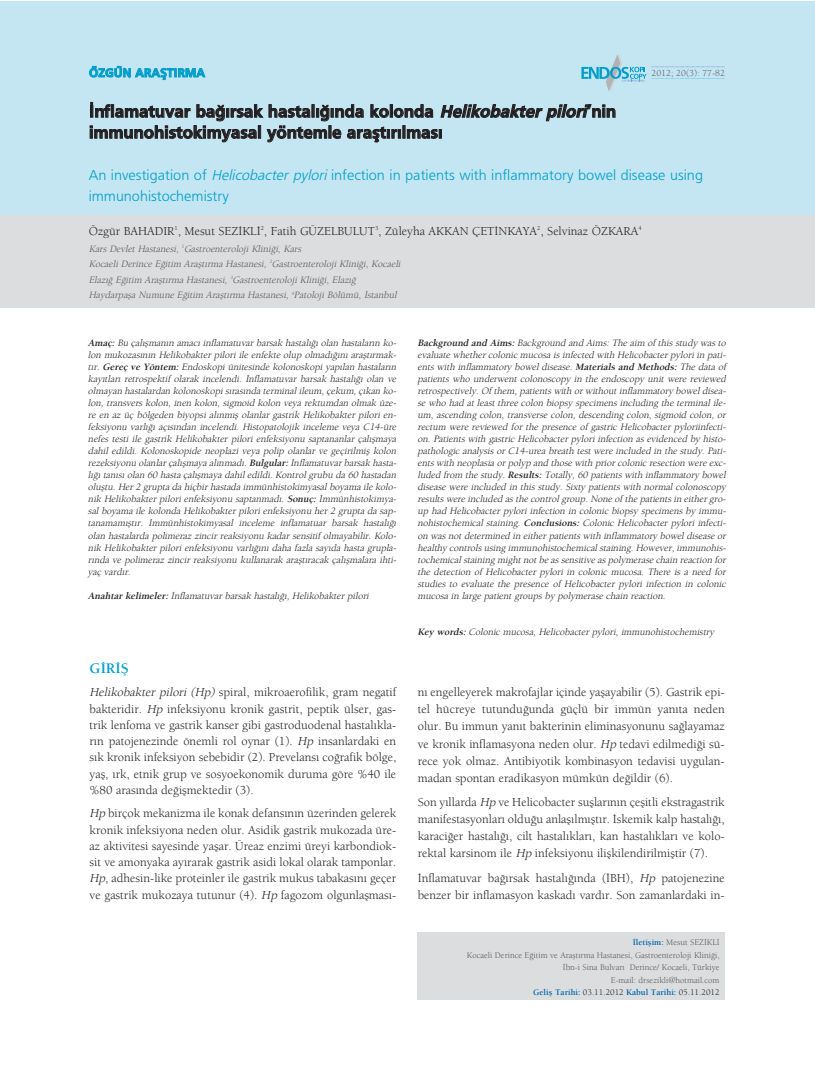
<style>
.page{position:relative;width:815px;height:1081px;background:#fff}
.page>*{position:absolute;margin:0;border:0;box-sizing:border-box;transform-origin:0 0}
.t1{font:700 17.5px/21px "Fruga San";color:#231f20}
.t2{font:15px/20.8px "Frugal Sans";color:#009eca}
.t3{font:700 15px "Berkeley";color:#009eca}
.t4{font:12.5px/16.2px "Berkeley";color:#231f20;text-align:justify}
.t5{font:700 12.5px "Fruga San";color:#009eca}
.t6{font:italic 10px/12px "Berkeley";color:#231f20;text-align:justify}
.t7{font:italic 10px/15.5px "Berkeley";color:#57585a}
.t8{font:9.5px "Berkeley";color:#636366}
.t9{font:8.75px/12.5px "Berkeley";color:#57585a;text-align:right}
.s1{font-style:italic}
.s2{font-weight:700}
.s3{font-weight:700;color:#0067aa}
.s4{color:#231f20}
</style>
<div class="page">
<div style="left:0;top:1px;width:814px;height:224px;background:#c4e6f2"></div>
<div style="left:0;top:215px;width:814px;height:93px;background:#dcdddf"></div>
<svg style="left:581px;top:54px;width:144px;height:37px"></svg>
<div style="left:418px;top:932px;width:307px;height:68px;background:#dcdddf"></div>
<p class="t5" style="left:89px;top:68px;width:118px">ÖZGÜN ARAfiTIRMA</p>
<p class="t8" style="left:651px;top:69px;width:75px">2012; 20(3): 77-82</p>
<h1 class="t1" style="left:89px;top:102px;width:529px">‹nflamatuvar ba¤›rsak hastal›¤›nda kolonda <span class="s1">Helikobakter pilori</span>’nin immunohistokimyasal yöntemle araflt›r›lmas›</h1>
<h2 class="t2" style="left:89px;top:166px;width:616px">An investigation of <span class="s1">Helicobacter pylori</span>infection in patients with inflammatory bowel disease using immunohistochemistry</h2>
<p class="t4" style="left:89px;top:224px;width:554px">Özgür BAHADIR<sup>1</sup>, Mesut SEZ‹KL‹<sup>2</sup>, Fatih GÜZELBULUT<sup>3</sup>, Züleyha AKKAN ÇET‹NKAYA<sup>2</sup>, Selvinaz ÖZKARA<sup>4</sup></p>
<p class="t7" style="left:89px;top:242px;width:315px">Kars Devlet Hastanesi, <sup>1</sup>Gastroenteroloj i Klini¤i, Kars<br>Kocaeli Derince E¤itim Araflt›rma Hastanesi, <sup>2</sup>Gastroenteroloj i Klini¤i, Kocaeli Elaz›¤ E¤itim Araflt›rma Hastanesi, <sup>3</sup>Gastroenteroloj i Klini¤i, Elaz›¤ Haydarpafla Numune E¤itim Araflt›rma Hastanesi, <sup>4</sup>Patoloj i Bölümü, ‹stanbul</p>
<p class="t6" style="left:88px;top:338px;width:312px"><span class="s2">Amaç:</span> Bu çal›flman›n amac› inflamatuvar barsak hastal›¤› olan hastalar›n ko&shy;lon mukozas›n›n Helikobakter pilori ile enfekte olup olmad›¤›n› araflt›rmak&shy;t›r. <span class="s2">Gereç ve Yöntem:</span> Endoskopi ünitesinde kolonoskopi yap›lan hastalar›n kay›tlar› retrospektif olarak incelendi. ‹nflamatuvar barsak hastal›¤› olan ve olmayan hastalardan kolonoskopis›ras›nda terminalileum,çekum,ç›kan ko&shy;lon, transvers kolon, inen kolon, sigmoid kolon veya rektumdan olmak üze&shy;re en az üç bölgeden biyopsi al›nm›fl olanlar gastrik Helikobakter pilori en&shy;feksiyonu varl›¤› aç›s›ndan incelendi. Histopatoloj ik inceleme veya C14-üre nefes testi ile gastrik Helikobakter pilori enfeksiyonu saptananlar çal›flmaya dahil edildi. Kolonoskopide neoplazi veya polip olanlar ve geçirilmifl kolon rezeksiyonu olanlarçal›flmaya al›nmad›.<span class="s2">Bulgular:</span>‹nflamatuvarbarsak hasta&shy;l›¤› tan›s› olan 60 hasta çal›flmaya dahil edildi. Kontrol grubu da 60 hastadan olufltu.Her2 grupta da hiçbirhastada immünhistokimyasalboyama ile kolo&shy;nik Helikobakter pilori enfeksiyonu saptanmad›. <span class="s2">Sonuç:</span> ‹mmünhistokimya&shy;sal boyama ile kolonda Helikobakter pilori enfeksiyonu her 2 grupta da sap&shy;tanamam›flt›r. ‹mmünhistokimyasal inceleme inflamatuar barsak hastal›¤› olan hastalarda polimeraz zincir reaksiyonu kadar sensitif olmayabilir. Kolo&shy;nik Helikobakter pilori enfeksiyonu varl›¤›n› daha fazla say›da hasta grupla&shy;r›nda ve polimeraz zincir reaksiyonu kullanarak araflt›racak çal›flmalara ihti&shy;yaç vard›r.</p>
<p class="t6" style="left:88px;top:590px;width:284px"><span class="s2">Anahtar kelimeler:</span> ‹nflamatuvar barsak hastal›¤›, Helikobakter pilori</p>
<h2 class="t3" style="left:90px;top:662px;width:41px">G‹R‹fi</h2>
<p class="t4" style="left:90px;top:685px;width:308px"><span class="s1">Helikobakter pilori (Hp)</span> spiral, mikroaerofilik, gram negatif bakteridir. <span class="s1">Hp</span> infeksiyonu kronik gastrit, peptik ülser, gas&shy;trik lenfoma ve gastrik kanser gibi gastroduodenal hastal›kla&shy;r›n patojenezinde önemli rol oynar (1). <span class="s1">Hp</span> insanlardaki en s›k kronik infeksiyon sebebidir (2). Prevelans› co¤rafik bölge, yafl, ›rk, etnik grup ve sosyoekonomik duruma göre %40 ile %80 aras›nda de¤iflmektedir (3).</p>
<p class="t4" style="left:90px;top:806px;width:308px"><span class="s1">Hp</span>birçok mekanizma ile konak defans›n›n üzerinden gelerek kronik infeksiyona neden olur. Asidik gastrik mukozada üre&shy;az aktivitesi sayesinde yaflar. Üreaz enzimi üreyi karbondiok&shy;sit ve amonyaka ay›rarak gastrik asidi lokal olarak tamponlar.<br><span class="s1">Hp</span>, adhesin-like proteinler ile gastrik mukus tabakas›n› geçer ve gastrik mukozaya tutunur (4). <span class="s1">Hp</span>fagozom olgunlaflmas›-</p>
<p class="t6" style="left:418px;top:338px;width:312px;text-align:left"><span class="s2">Background and Aims:</span> Background and Aims: The aim of this study was to evaluate whether colonic mucosa is infected with Helicobacter pylori in pati&shy;ents with inflammatory bowel disease. <span class="s2">Materials and Methods:</span> The data of patients who underwent colonoscopy in the endoscopy unit were reviewed retrospectively .Of them,patientswith orwithoutinflammatory boweldisea&shy;se who had at least three colon biopsy specimens including the terminal ile&shy;um, ascending colon, transverse colon, descending colon, sigmoid colon, or rectum were reviewed for the presence of gastric Helicobacter pyloriinfecti&shy;on. Patients with gastric Helicobacter pylori infection as evidenced by histo&shy;pathologic analysis or C14-urea breath test were included in the study . Pati&shy;entswith neoplasia orpolyp and those with priorcolonic resection were exc&shy;luded from the study . <span class="s2">Results:</span> Totally, 60 patients with inflammatory bowel disease were included in this study . Sixty patients with normal colonoscopy resultswere included asthe controlgroup.None of the patientsin eithergro&shy;up had Helicobacter pylori infection in colonic biopsy specimens by immu&shy;nohistochemical staining. <span class="s2">Conclusions:</span> Colonic Helicobacter pylori infecti&shy;on wasnotdetermined in eitherpatientswith inflammatory boweldisease or healthy controlsusing immunohistochemicalstaining.However,immunohis&shy;tochemicalstaining mightnotbe assensitive aspolymerase chain reaction for the detection of Helicobacter pylori in colonic mucosa. There is a need for studies to evaluate the presence of Helicobacter pylori infection in colonic mucosa in large patient groups by polymerase chain reaction.</p>
<p class="t6" style="left:418px;top:626px;width:298px"><span class="s2">Key words:</span> Colonic mucosa, Helicobacter pylori, immunohistochemistry</p>
<p class="t4" style="left:418px;top:684px;width:308px;line-height:17.1px">n› engelleyerek makrofajlar içinde yaflayabilir (5). Gastrik epi&shy;tel hücreye tutundu¤unda güçlü bir immün yan›ta neden olur. Bu immun yan›t bakterinin eliminasyonunu sa¤layamaz ve kronik inflamasyona neden olur. <span class="s1">Hp</span>tedavi edilmedi¤i sü&shy;rece yok olmaz. Antibiyotik kombinasyon tedavisi uygulan&shy;madan spontan eradikasyon mümkün de¤ildir (6).</p>
<p class="t4" style="left:418px;top:794px;width:308px;line-height:17.1px">Son y›llarda <span class="s1">Hp</span>ve Helicobacter sufllar›n›n çeflitli ekstragastrik manifestasyonlar› oldu¤u anlafl›lm›flt›r. ‹skemik kalp hastal›¤›, karaci¤er hastal›¤›, cilt hastal›klar›, kan hastal›klar› ve kolo&shy;rektal karsinom ile <span class="s1">Hp</span>infeksiyonu iliflkilendirilmifltir (7).</p>
<p class="t4" style="left:418px;top:870px;width:308px;line-height:17.1px">‹nflamatuvar ba¤›rsak hastal›¤›nda (‹BH), <span class="s1">Hp</span> patojenezine benzer bir inflamasyon kaskad› vard›r. Son zamanlardaki in-</p>
<p class="t9" style="left:467px;top:937px;width:254px"><span class="s3">‹letiflim:</span> Mesut SEZ‹KL‹<br>Kocaeli Derince E¤itim ve Araflt›rma Hastanesi, Gastroenteroloji Klini¤i, ‹bn-i Sina Bulvar› Derince/ Kocaeli, Türkiye<br>E-mail: drsezikli@hotmail.com<br><span class="s3">Gelifl Tarihi:</span> <span class="s4">03.11.2012</span> <span class="s3">Kabul Tarihi:</span> <span class="s4">05.11.2012</span></p>
</div>
